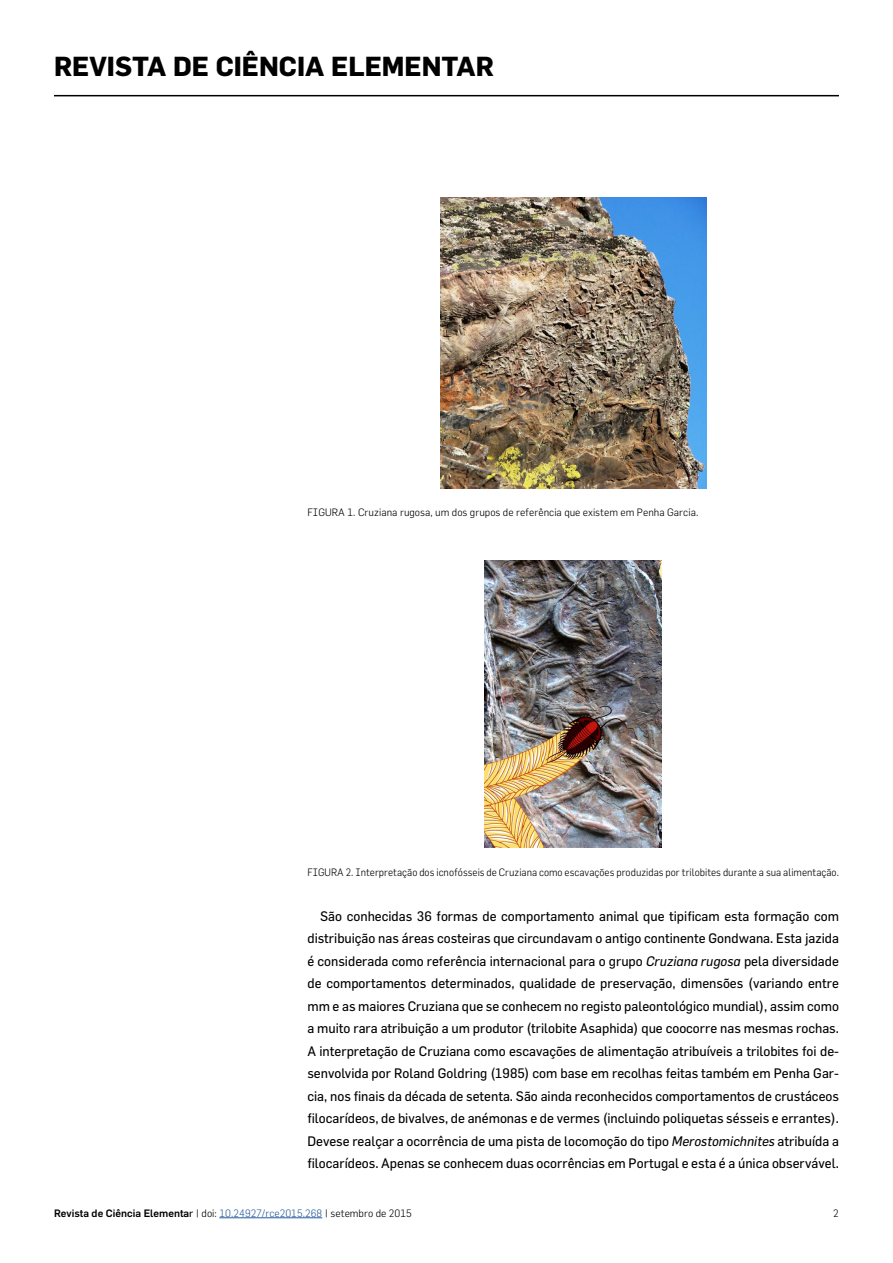
<style>
.page{position:relative;width:893px;height:1263px;background:#fff}
.page>*{position:absolute;margin:0;border:0;box-sizing:border-box;transform-origin:0 0}
.t1{font:700 27px "Flama";color:#000}
.t2{font:13.5px/22.5px "Flama";color:#000;text-align:justify}
.t3{font:300 10.5px "Flama";color:#000}
.t4{font:500 10.5px "Flama";color:#000}
.s1{font-style:italic}
.s2{font-weight:400}
.s3{font-weight:300}
.s4{font-weight:300;color:#275b9b}
</style>
<div class="page">
<hr style="left:54px;top:95px;width:785px;height:1px;background:#000">
<hr style="left:219px;top:1217px;width:103px;height:1px;background:#275b9b">
<img style="left:440px;top:198px;width:266px;height:290px">
<img style="left:485px;top:560px;width:177px;height:287px">
<h1 class="t1" style="left:54px;top:50px;width:441px">REVISTA DE CIÊNCIA ELEMENTAR</h1>
<p class="t3" style="left:307px;top:505px;width:392px">FIGURA 1. Cruziana rugosa, um dos grupos de referência que existem em Penha Garcia.</p>
<p class="t3" style="left:307px;top:865px;width:533px">FIGURA 2. Interpretação dos icnofósseis de Cruziana como escavações produzidas por trilobites durante a sua alimentação.</p>
<p class="t2" style="left:307px;top:904px;width:533px;text-indent:13px">São conhecidas 36 formas de comportamento animal que tipificam esta formação com distribuição nas áreas costeiras que circundavam o antigo continente Gondwana. Esta jazida é considerada como referência internacional para o grupo <span class="s1">Cruziana rugosa</span> pela diversidade de comportamentos determinados, qualidade de preservação, dimensões (variando entre mm e as maiores Cruziana que se conhecem no registo paleontológico mundial), assim como a muito rara atribuição a um produtor (trilobite Asaphida) que coocorre nas mesmas rochas.<br>A interpretação de Cruziana como escavações de alimentação atribuíveis a trilobites foi de&shy;senvolvida por Roland Goldring (1985) com base em recolhas feitas também em Penha Gar&shy;cia, nos finais da década de setenta. São ainda reconhecidos comportamentos de crustáceos filocarídeos, de bivalves, de anémonas e de vermes (incluindo poliquetas sésseis e errantes).<br>Devese realçar a ocorrência de uma pista de locomoção do tipo <span class="s1">Merostomichnites</span> atribuída a filocarídeos. Apenas se conhecem duas ocorrências em Portugal e esta é a única observável.</p>
<p class="t4" style="left:54px;top:1206px;width:359px">Revista de Ciência Elementa<span class="s2">r</span> <span class="s3">| doi:</span> <span class="s4">10.24927/rce2015.268</span> <span class="s3">| setembro de 2015</span></p>
<p class="t3" style="left:833px;top:1207px;width:7px">2</p>
</div>
